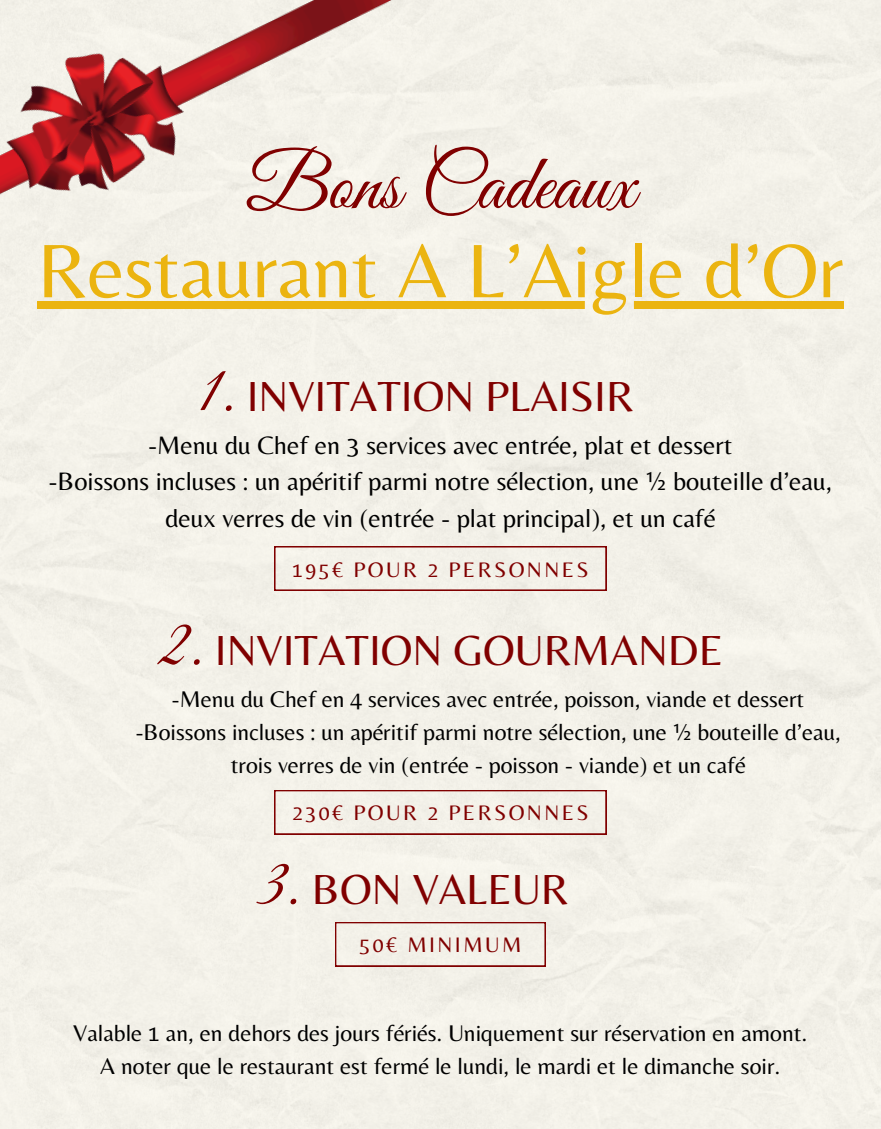
<style>
.page{position:relative;width:881px;height:1129px;background:#f3f1e9}
.page>*{position:absolute;margin:0;border:0;box-sizing:border-box;transform-origin:0 0}
.t1{font:78.75px "Belleza";color:#ebb410}
.t2{font:78.75px "Great Vibes";color:#800000}
.t3{font:68.34px "Great Vibes";color:#800000}
.t4{font:43.75px "Belleza";color:#800000}
.t5{font:26.25px/36.8px "Belleza";color:#000;text-align:center}
.t6{font:23.62px/32.8px "Belleza";color:#000;text-align:center}
.t7{font:21.88px "Belleza";letter-spacing:.11em;color:#800000}
</style>
<div class="page">
<img style="left:0;top:0;width:558px;height:555px">
<div style="left:37px;top:301px;width:806px;height:8px;background:#ebb410"></div>
<svg style="left:274px;top:546px;width:332px;height:45px;background:#eaded7"></svg>
<svg style="left:274px;top:790px;width:332px;height:44px;background:#ece3db"></svg>
<svg style="left:335px;top:922px;width:211px;height:44px;background:#ebe1da"></svg>
<p class="t2" style="left:246px;top:141px;width:390px">Bons Cadeaux</p>
<h2 class="t1" style="left:37px;top:224px;width:808px">Restaurant A L’Aigle d’Or</h2>
<h3 class="t3" style="left:196px;top:352px;width:38px">1.</h3>
<h1 class="t4" style="left:247px;top:370px;width:389px">INVITATION PLAISIR</h1>
<p class="t5" style="left:49px;top:426px;width:784px">-Menu du Chef en 3 services avec entrée, plat et dessert<br>-Boissons incluses : un apéritif parmi notre sélection, une ½ bouteille d’eau, deux verres de vin (entrée - plat principal), et un café</p>
<h4 class="t7" style="left:292px;top:557px;width:298px">195€ POUR 2 PERSONNES</h4>
<h2 class="t3" style="left:157px;top:606px;width:46px">2.</h2>
<h3 class="t4" style="left:215px;top:624px;width:510px">INVITATION GOURMANDE</h3>
<p class="t6" style="left:136px;top:682px;width:706px">-Menu du Chef en 4 services avec entrée, poisson, viande et dessert -Boissons incluses : un apéritif parmi notre sélection, une ½ bouteille d’eau, trois verres de vin (entrée - poisson - viande) et un café</p>
<p class="t7" style="left:292px;top:799px;width:298px">230€ POUR 2 PERSONNES</p>
<h2 class="t3" style="left:256px;top:845px;width:44px">3.</h2>
<h3 class="t4" style="left:312px;top:863px;width:258px">BON VALEUR</h3>
<p class="t7" style="left:359px;top:931px;width:164px">50€ MINIMUM</p>
<h4 class="t6" style="left:73px;top:1016px;width:736px">Valable 1 an, en dehors des jours fériés. Uniquement sur réservation en amont.<br>A noter que le restaurant est fermé le lundi, le mardi et le dimanche soir.</h4>
</div>
